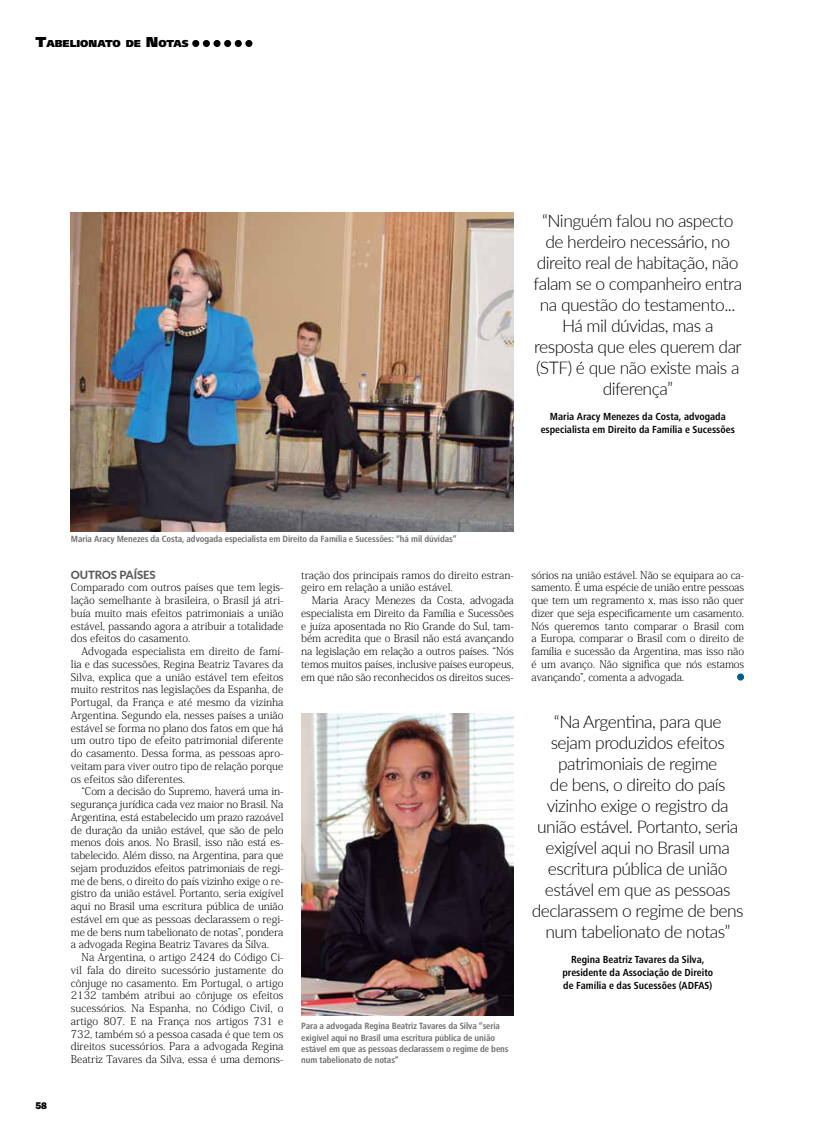
<style>
.page{position:relative;width:815px;height:1134px;background:#fff}
.page>*{position:absolute;margin:0;border:0;box-sizing:border-box;transform-origin:0 0}
.t1{font:300 17.5px/21px "Lato";letter-spacing:-.03em;color:#000;text-align:center}
.t2{font:800 11.25px "Lato";color:#58595b}
.t3{font:200 10.62px/12.8px "Koz Min Pro";color:#000;text-align:justify}
.t4{font:700 condensed 10.62px/12.8px "Frutiger Next LT";color:#000;text-align:center}
.t5{font:900 10.5px "Frutiger Next LT";color:#000}
.t6{font:800 10px "Franklin Gothic";color:#000}
.t7{font:700 condensed 9.38px/11.2px "Frutiger Next LT";letter-spacing:-.01em;color:#6d6e71}
.s1{font-size:15px}
</style>
<div class="page">
<div style="left:192px;top:40px;width:7px;height:7px;background:#000;border-radius:50%"></div>
<div style="left:203px;top:40px;width:7px;height:7px;background:#000;border-radius:50%"></div>
<div style="left:213px;top:40px;width:8px;height:7px;background:#000;border-radius:50%"></div>
<div style="left:224px;top:40px;width:7px;height:7px;background:#000;border-radius:50%"></div>
<div style="left:235px;top:40px;width:7px;height:7px;background:#000;border-radius:50%"></div>
<div style="left:245px;top:40px;width:7px;height:7px;background:#000;border-radius:50%"></div>
<img style="left:71px;top:213px;width:443px;height:318px">
<img style="left:301px;top:714px;width:213px;height:301px">
<div style="left:737px;top:673px;width:7px;height:7px;background:#005e88;border-radius:50%"></div>
<p class="t5" style="left:35px;top:38px;width:154px"><span class="s1">T</span>ABELIONATO DE <span class="s1">N</span>OTAS</p>
<h1 class="t1" style="left:533px;top:209px;width:210px">“Ninguém falou no aspecto de herdeiro necessário, no direito real de habitação, não falam se o companheiro entra na questão do testamento...<br>Há mil dúvidas, mas a resposta que eles querem dar (STF) é que não existe mais a diferença”</h1>
<p class="t4" style="left:541px;top:410px;width:196px">Maria Aracy Menezes da Costa, advogada especialista em Direito da Família e Sucessões</p>
<p class="t6" style="left:35px;top:1099px;width:13px">58</p>
<p class="t7" style="left:71px;top:534px;width:387px">Maria Aracy Menezes da Costa, advogada especialista em Direito da Família e Sucessões: “há mil dúvidas”</p>
<p class="t2" style="left:71px;top:566px;width:18px">OUTROS</p>
<p class="t2" style="left:120px;top:566px;width:7px">PAÍSES</p>
<p class="t3" style="left:71px;top:581px;width:214px">Comparado com outros países que tem legis&shy;lação semelhante à brasileira, o Brasil já atri&shy;buía muito mais efeitos patrimoniais a união estável, passando agora a atribuir a totalidade dos efeitos do casamento.</p>
<p class="t3" style="left:71px;top:644px;width:214px;text-indent:11px">Advogada especialista em direito de famí&shy;lia e das sucessões, Regina Beatriz Tavares da Silva, explica que a união estável tem efeitos muito restritos nas legislações da Espanha, de Portugal, da França e até mesmo da vizinha Argentina. Segundo ela, nesses países a união estável se forma no plano dos fatos em que há um outro tipo de efeito patrimonial diferente do casamento. Dessa forma, as pessoas apro&shy;veitam para viver outro tipo de relação porque os efeitos são diferentes.</p>
<p class="t3" style="left:71px;top:785px;width:214px;text-indent:11px">“Com a decisão do Supremo, haverá uma in&shy;segurança jurídica cada vez maior no Brasil. Na Argentina, está estabelecido um prazo razoável de duração da união estável, que são de pelo menos dois anos. No Brasil, isso não está es&shy;tabelecido. Além disso, na Argentina, para que sejam produzidos efeitos patrimoniais de regi&shy;me de bens, o direito do país vizinho exige o re&shy;gistro da união estável. Portanto, seria exigível aqui no Brasil uma escritura pública de união estável em que as pessoas declarassem o regi&shy;me de bens num tabelionato de notas”, pondera a advogada Regina Beatriz Tavares da Silva.</p>
<p class="t3" style="left:71px;top:950px;width:214px;text-indent:11px">Na Argentina, o artigo 2424 do Código Ci&shy;vil fala do direito sucessório justamente do cônjuge no casamento. Em Portugal, o artigo 2132 também atribui ao cônjuge os efeitos sucessórios. Na Espanha, no Código Civil, o artigo 807. E na França nos artigos 731 e 732, também só a pessoa casada é que tem os direitos sucessórios. Para a advogada Regina Beatriz Tavares da Silva, essa é uma demons-</p>
<p class="t3" style="left:301px;top:568px;width:214px">tração dos principais ramos do direito estran&shy;geiro em relação a união estável.</p>
<p class="t3" style="left:301px;top:593px;width:214px;text-indent:11px">Maria Aracy Menezes da Costa, advogada especialista em Direito da Família e Sucessões e juíza aposentada no Rio Grande do Sul, tam&shy;bém acredita que o Brasil não está avançando na legislação em relação a outros países. “Nós temos muitos países, inclusive países europeus, em que não são reconhecidos os direitos suces-</p>
<p class="t7" style="left:301px;top:1021px;width:209px">Para a advogada Regina Beatriz Tavares da Silva “seria exigível aqui no Brasil uma escritura pública de união estável em que as pessoas declarassem o regime de bens num tabelionato de notas”</p>
<p class="t3" style="left:532px;top:568px;width:214px">sórios na união estável. Não se equipara ao ca&shy;samento. É uma espécie de união entre pessoas que tem um regramento x, mas isso não quer dizer que seja especificamente um casamento.<br>Nós queremos tanto comparar o Brasil com a Europa, comparar o Brasil com o direito de família e sucessão da Argentina, mas isso não é um avanço. Não significa que nós estamos avançando”, comenta a advogada.</p>
<p class="t1" style="left:532px;top:710px;width:213px">“Na Argentina, para que sejam produzidos efeitos patrimoniais de regime<br>de bens, o direito do país vizinho exige o registro da união estável. Portanto, seria exigível aqui no Brasil uma escritura pública de união estável em que as pessoas declarassem o regime de bens num tabelionato de notas”</p>
<p class="t4" style="left:563px;top:953px;width:152px">Regina Beatriz Tavares da Silva, presidente da Associação de Direito de Família e das Sucessões (ADFAS)</p>
</div>
